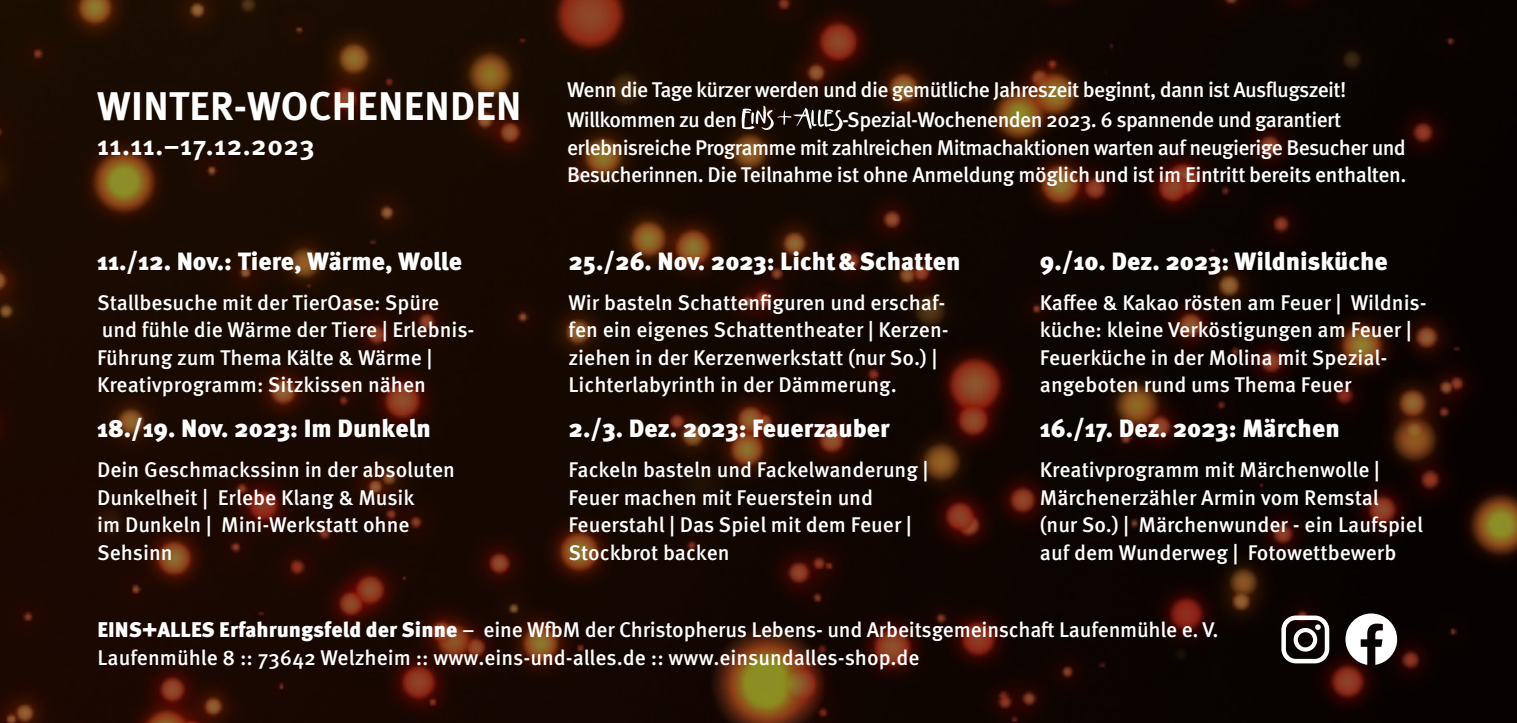
<style>
.page{position:relative;width:1517px;height:723px;background:#fff}
.page>*{position:absolute;margin:0;border:0;box-sizing:border-box;transform-origin:0 0}
.t1{font:700 40px "Meta Pro";letter-spacing:.01em;color:#fff}
.t2{font:700 27.5px "Meta Pro";letter-spacing:.02em;color:#fff}
.t3{font:900 25px "Meta Pro";color:#fff}
.t4{font:500 21.25px/27.5px "Meta Pro";letter-spacing:-.005em;color:#fff}
.t5{font:500 21.25px/27.5px "Meta Pro";letter-spacing:-.03em;color:#fff}
.s1{font-family:"Meta"}
.s2{font-weight:900}
</style>
<div class="page">
<img style="left:0;top:0;width:1517px;height:723px">
<svg style="left:1345px;top:613px;width:52px;height:52px"></svg>
<svg style="left:740px;top:102px;width:102px;height:32px;background:#403630"></svg>
<svg style="left:1281px;top:615px;width:48px;height:48px"></svg>
<h1 class="t1" style="left:97px;top:74px;width:426px">WINTER-WOCHENENDEN</h1>
<p class="t2" style="left:97px;top:124px;width:219px">11.11.–17.12.2023</p>
<p class="t3" style="left:97px;top:241px;width:366px">11./12. Nov.: Tiere, Wärme, Wolle</p>
<p class="t4" style="left:97px;top:287px;width:379px">Stallbesuche mit der TierOase: Spüre und fühle die Wärme der Tiere <span class="s1">|</span> Erlebnis-Führung zum Thema Kälte &amp; Wärme <span class="s1">| </span>Kreativprogramm: Sitzkissen nähen</p>
<p class="t3" style="left:97px;top:409px;width:335px">18./19. Nov. 2023: Im Dunkeln</p>
<p class="t4" style="left:97px;top:455px;width:359px">Dein Geschmackssinn in der absoluten<br>Dunkelheit <span class="s1">|</span> Erlebe Klang &amp; Musik<br>im Dunkeln <span class="s1">|</span> Mini-Werkstatt ohne<br>Sehsinn</p>
<p class="t5" style="left:567px;top:73px;width:781px;line-height:30px">Wenn die Tage kürzer werden und die gemütliche Jahreszeit beginnt, dann ist Ausflugszeit!<br>Willkommen zu den</p>
<p class="t5" style="left:567px;top:105px;width:841px;text-indent:275px">-Spezial-Wochenenden 2023. 6 spannende und garantiert erlebnisreiche Programme mit zahlreichen Mitmachaktionen warten auf neugierige Besucher und<br>Besucherinnen. Die Teilnahme ist ohne Anmeldung möglich und ist im Eintritt bereits enthalten.</p>
<p class="t3" style="left:568px;top:241px;width:394px">25./26. Nov. 2023: Licht&amp;Schatten</p>
<p class="t4" style="left:568px;top:287px;width:382px">Wir basteln Schattenfiguren und erschaf&shy;fen ein eigenes Schattentheater <span class="s1">|</span> Kerzen&shy;ziehen in der Kerzenwerkstatt (nur So.) <span class="s1">| </span>Lichterlabyrinth in der Dämmerung.</p>
<p class="t3" style="left:568px;top:409px;width:323px">2./3. Dez. 2023: Feuerzauber</p>
<p class="t4" style="left:568px;top:455px;width:361px">Fackeln basteln und Fackelwanderung <span class="s1">|<br></span>Feuer machen mit Feuerstein und<br>Feuerstahl <span class="s1">|</span> Das Spiel mit dem Feuer <span class="s1">|<br></span>Stockbrot backen</p>
<p class="t3" style="left:1040px;top:241px;width:349px">9./10. Dez. 2023: Wildnisküche</p>
<p class="t4" style="left:1040px;top:287px;width:388px">Kaffee &amp; Kakao rösten am Feuer <span class="s1">|</span> Wildnis&shy;küche: kleine Verköstigungen am Feuer <span class="s1">| </span>Feuerküche in der Molina mit Spezial&shy;angeboten rund ums Thema Feuer</p>
<p class="t3" style="left:1040px;top:409px;width:301px">16./17. Dez. 2023: Märchen</p>
<p class="t4" style="left:1040px;top:455px;width:384px">Kreativprogramm mit Märchenwolle <span class="s1">| </span>Märchenerzähler Armin vom Remstal<br>(nur So.) <span class="s1">|</span> Märchenwunder - ein Laufspiel auf dem Wunderweg <span class="s1">|</span> Fotowettbewerb</p>
<p class="t4" style="left:97px;top:615px;width:1122px"><span class="s2">EINS+ALLES Erfahrungsfeld der Sinne</span> – eine WfbM der Christopherus Lebens- und Arbeitsgemeinschaft Laufenmühle e. V.<br>Laufenmühle 8 :: 73642 Welzheim :: www.eins-und-alles.de :: www.einsundalles-shop.de</p>
</div>
